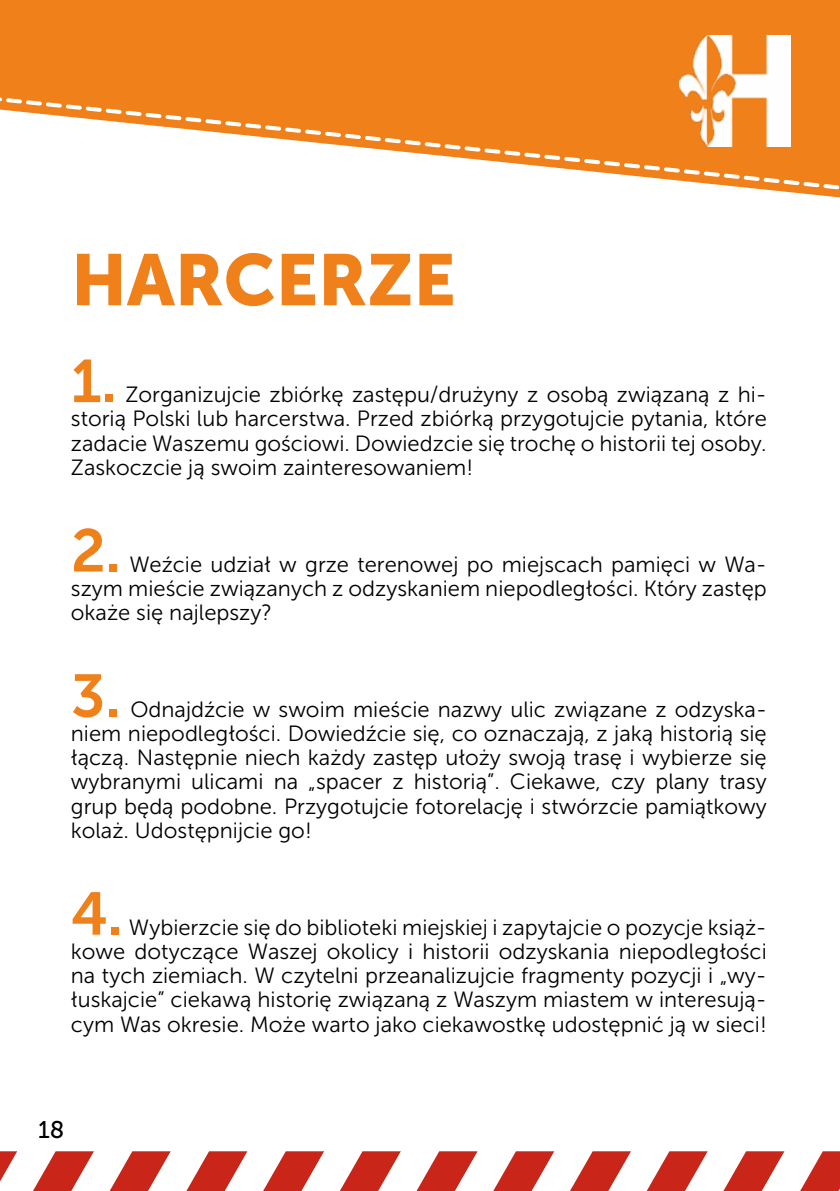
<style>
.page{position:relative;width:840px;height:1191px;background:#fff}
.page>*{position:absolute;margin:0;border:0;box-sizing:border-box;transform-origin:0 0}
.t1{font:72px "Museo Sans 900";color:#f0801a}
.t2{font:60px "Museo Sans 700";color:#f0801a}
.t3{font:24px "Museo Sans 500";color:#000}
.t4{font:22px/24.2px "Museo Sans 300";color:#000;text-align:justify}
</style>
<div class="page">
<svg style="left:0;top:1151px;width:839px;height:40px"></svg>
<div style="left:0;top:0;width:839px;height:197px;background:#f0801a"></div>
<svg style="left:0;top:92px;width:839px;height:100px"></svg>
<img style="left:679px;top:35px;width:111px;height:111px">
<h1 class="t1" style="left:71px;top:239px;width:386px">HARCERZE</h1>
<h2 class="t2" style="left:71px;top:348px;width:48px">1.</h2>
<p class="t4" style="left:71px;top:382px;width:697px;text-indent:55px">Zorganizujcie zbiórkę zastępu/drużyny z osobą związaną z hi&shy;storią Polski lub harcerstwa. Przed zbiórką przygotujcie pytania, które zadacie Waszemu gościowi. Dowiedzcie się trochę o historii tej osoby.<br>Zaskoczcie ją swoim zainteresowaniem!</p>
<h2 class="t2" style="left:71px;top:517px;width:52px">2.</h2>
<p class="t4" style="left:71px;top:552px;width:697px;text-indent:58px">Weźcie udział w grze terenowej po miejscach pamięci w Wa&shy;szym mieście związanych z odzyskaniem niepodległości. Który zastęp okaże się najlepszy?</p>
<h2 class="t2" style="left:71px;top:662px;width:51px">3.</h2>
<p class="t4" style="left:71px;top:697px;width:697px;text-indent:59px">Odnajdźcie w swoim mieście nazwy ulic związane z odzyska&shy;niem niepodległości. Dowiedźcie się, co oznaczają, z jaką historią się łączą. Następnie niech każdy zastęp ułoży swoją trasę i wybierze się wybranymi ulicami na „spacer z historią”. Ciekawe, czy plany trasy grup będą podobne. Przygotujcie fotorelację i stwórzcie pamiątkowy kolaż. Udostępnijcie go!</p>
<h2 class="t2" style="left:71px;top:880px;width:53px">4.</h2>
<p class="t4" style="left:71px;top:915px;width:697px;text-indent:58px">Wybierzcie się do biblioteki miejskiej i zapytajcie o pozycje książ&shy;kowe dotyczące Waszej okolicy i historii odzyskania niepodległości na tych ziemiach. W czytelni przeanalizujcie fragmenty pozycji i „wy&shy;łuskajcie” ciekawą historię związaną z Waszym miastem w interesują&shy;cym Was okresie. Może warto jako ciekawostkę udostępnić ją w sieci!</p>
<p class="t3" style="left:38px;top:1116px;width:28px">18</p>
</div>
